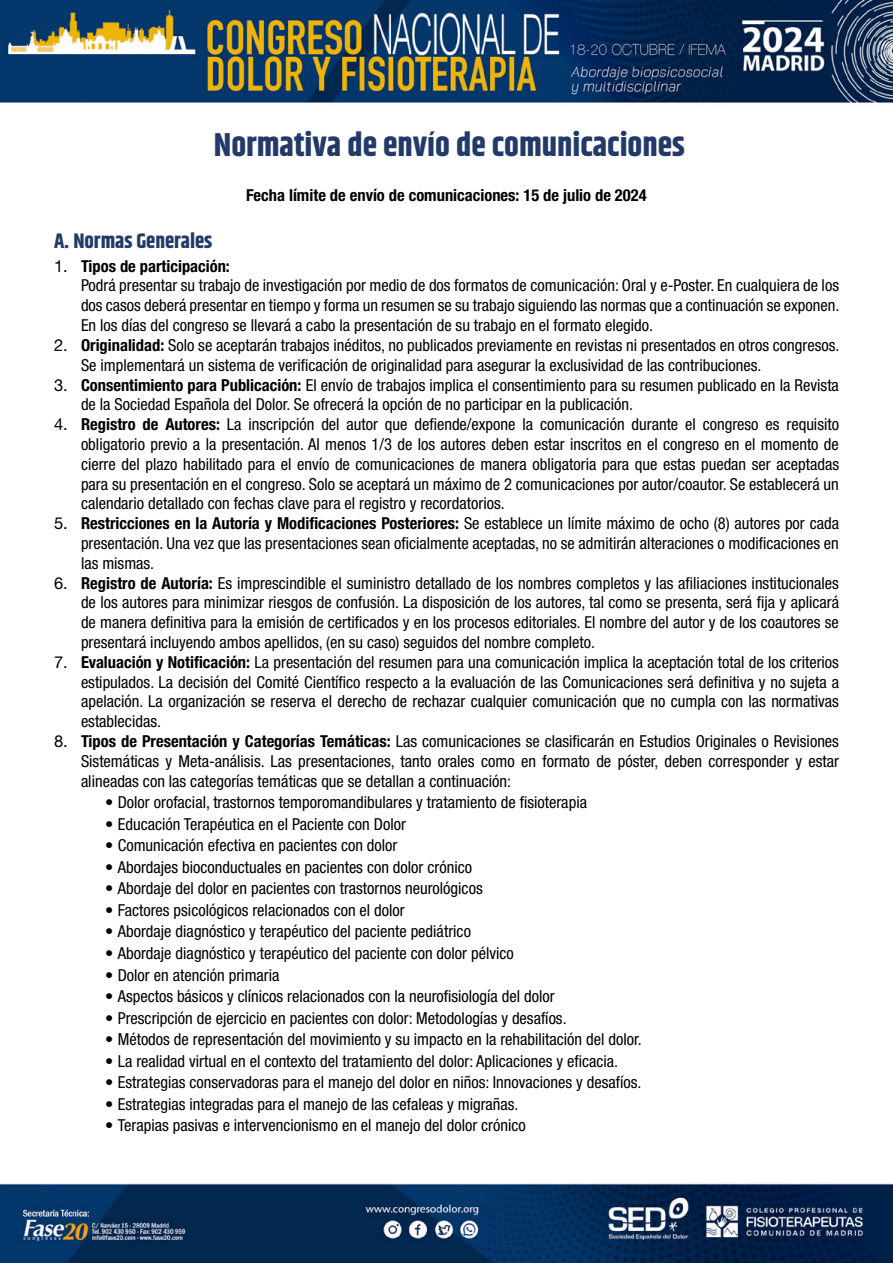
<style>
.page{position:relative;width:893px;height:1263px;background:#fff}
.page>*{position:absolute;margin:0;border:0;box-sizing:border-box;transform-origin:0 0}
.t1{font:700 33px "Khand";color:#223a6a}
.t2{font:700 21px "Khand";color:#223a6a}
.t3{font:condensed 16.5px/19.8px "Helvetica Neue LT Std";color:#000;text-align:justify}
.t4{font:700 condensed 16.5px "Helvetica Neue LT Std";color:#000}
.s1{font-stretch:normal}
.s2{font-weight:700}
</style>
<div class="page">
<img style="left:0;top:0;width:893px;height:1263px">
<h1 class="t1" style="left:214px;top:121px;width:472px">Normativa de envío de comunicaciones</h1>
<p class="t4" style="left:246px;top:185px;width:402px">Fecha límite de envío de comunicaciones: 15 de julio de 2024</p>
<p class="t2" style="left:54px;top:226px;width:160px">A. Normas Generales</p>
<p class="t3" style="left:81px;top:256px;width:760px;text-align:left;text-indent:-27px"><span class="s1">1.</span> <span class="s2">Tipos de participación:<br></span>Podrá presentar su trabajo de investigación por medio de dos formatos de comunicación: Oral y e-Poster. En cualquiera de los dos casos deberá presentar en tiempo y forma un resumen se su trabajo siguiendo las normas que a continuación se exponen.<br>En los días del congreso se llevará a cabo la presentación de su trabajo en el formato elegido.</p>
<p class="t3" style="left:81px;top:335px;width:760px;text-indent:-27px"><span class="s1">2.</span> <span class="s2">Originalidad:</span> Solo se aceptarán trabajos inéditos, no publicados previamente en revistas ni presentados en otros congresos.<br>Se implementará un sistema de verificación de originalidad para asegurar la exclusividad de las contribuciones.</p>
<p class="t3" style="left:81px;top:375px;width:759px;text-indent:-27px"><span class="s1">3.</span> <span class="s2">Consentimiento para Publicación:</span> El envío de trabajos implica el consentimiento para su resumen publicado en la Revista de la Sociedad Española del Dolor. Se ofrecerá la opción de no participar en la publicación.</p>
<p class="t3" style="left:81px;top:414px;width:759px;text-indent:-27px"><span class="s1">4.</span> <span class="s2">Registro de Autores:</span> La inscripción del autor que defiende/expone la comunicación durante el congreso es requisito obligatorio previo a la presentación. Al menos 1/3 de los autores deben estar inscritos en el congreso en el momento de cierre del plazo habilitado para el envío de comunicaciones de manera obligatoria para que estas puedan ser aceptadas para su presentación en el congreso. Solo se aceptará un máximo de 2 comunicaciones por autor/coautor. Se establecerá un calendario detallado con fechas clave para el registro y recordatorios.</p>
<p class="t3" style="left:81px;top:513px;width:760px;text-indent:-27px"><span class="s1">5.</span> <span class="s2">Restricciones en la Autoría y Modificaciones Posteriores:</span> Se establece un límite máximo de ocho (8) autores por cada presentación. Una vez que las presentaciones sean oficialmente aceptadas, no se admitirán alteraciones o modificaciones en las mismas.</p>
<p class="t3" style="left:81px;top:573px;width:760px;text-indent:-27px"><span class="s1">6.</span> <span class="s2">Registro de Autoría:</span> Es imprescindible el suministro detallado de los nombres completos y las afiliaciones institucionales de los autores para minimizar riesgos de confusión. La disposición de los autores, tal como se presenta, será fija y aplicará de manera definitiva para la emisión de certificados y en los procesos editoriales. El nombre del autor y de los coautores se presentará incluyendo ambos apellidos, (en su caso) seguidos del nombre completo.</p>
<p class="t3" style="left:81px;top:652px;width:760px;text-indent:-27px"><span class="s1">7.</span> <span class="s2">Evaluación y Notificación:</span> La presentación del resumen para una comunicación implica la aceptación total de los criterios estipulados. La decisión del Comité Científico respecto a la evaluación de las Comunicaciones será definitiva y no sujeta a apelación. La organización se reserva el derecho de rechazar cualquier comunicación que no cumpla con las normativas establecidas.</p>
<p class="t3" style="left:81px;top:731px;width:759px;text-indent:-27px"><span class="s1">8.</span> <span class="s2">Tipos de Presentación y Categorías Temáticas:</span> Las comunicaciones se clasificarán en Estudios Originales o Revisiones Sistemáticas y Meta-análisis. Las presentaciones, tanto orales como en formato de póster, deben corresponder y estar alineadas con las categorías temáticas que se detallan a continuación:</p>
<p class="t3" style="left:105px;top:792px;width:484px">• Dolor orofacial, trastornos temporomandibulares y tratamiento de fisioterapia</p>
<p class="t3" style="left:105px;top:814px;width:302px">• Educación Terapéutica en el Paciente con Dolor</p>
<p class="t3" style="left:105px;top:835px;width:294px">• Comunicación efectiva en pacientes con dolor</p>
<p class="t3" style="left:105px;top:857px;width:369px">• Abordajes bioconductuales en pacientes con dolor crónico</p>
<p class="t3" style="left:105px;top:878px;width:379px">• Abordaje del dolor en pacientes con trastornos neurológicos</p>
<p class="t3" style="left:105px;top:900px;width:301px">• Factores psicológicos relacionados con el dolor</p>
<p class="t3" style="left:105px;top:921px;width:367px">• Abordaje diagnóstico y terapéutico del paciente pediátrico</p>
<p class="t3" style="left:105px;top:943px;width:410px">• Abordaje diagnóstico y terapéutico del paciente con dolor pélvico</p>
<p class="t3" style="left:105px;top:965px;width:176px">• Dolor en atención primaria</p>
<p class="t3" style="left:105px;top:986px;width:451px">• Aspectos básicos y clínicos relacionados con la neurofisiología del dolor</p>
<p class="t3" style="left:105px;top:1008px;width:463px">• Prescripción de ejercicio en pacientes con dolor: Metodologías y desafíos.</p>
<p class="t3" style="left:105px;top:1029px;width:538px">• Métodos de representación del movimiento y su impacto en la rehabilitación del dolor.</p>
<p class="t3" style="left:105px;top:1051px;width:515px">• La realidad virtual en el contexto del tratamiento del dolor: Aplicaciones y eficacia.</p>
<p class="t3" style="left:105px;top:1072px;width:538px">• Estrategias conservadoras para el manejo del dolor en niños: Innovaciones y desafíos.</p>
<p class="t3" style="left:105px;top:1094px;width:415px">• Estrategias integradas para el manejo de las cefaleas y migrañas.</p>
<p class="t3" style="left:105px;top:1115px;width:422px">• Terapias pasivas e intervencionismo en el manejo del dolor crónico</p>
</div>
